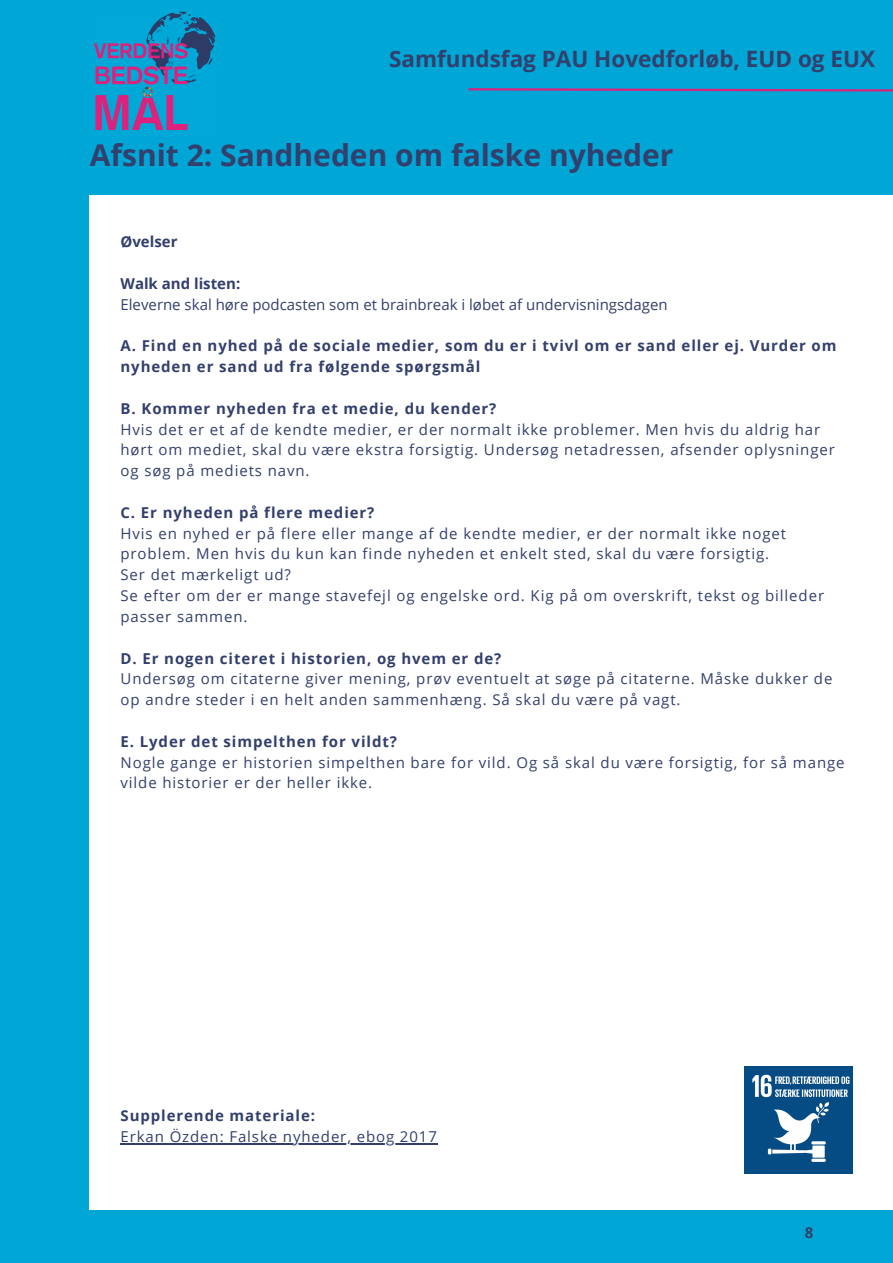
<style>
.page{position:relative;width:893px;height:1263px;background:#00a7d6}
.page>*{position:absolute;margin:0;border:0;box-sizing:border-box;transform-origin:0 0}
.t1{font:700 30px "Open Sans";color:#333f6c}
.t2{font:700 22.5px "Open Sans";color:#333f6c}
.t3{font:15px/20.9px "Open Sans";letter-spacing:.06em;color:#333f6c}
.t4{font:700 15px/20.9px "Open Sans";letter-spacing:.06em;color:#333f6c}
.t5{font:15px "Open Sans";color:#333f6c}
.t6{font:700 15px "Open Sans";color:#333f6c}
</style>
<div class="page">
<div style="left:89px;top:195px;width:804px;height:1014px;background:#fff"></div>
<img style="left:94px;top:11px;width:122px;height:119px">
<svg style="left:468px;top:88px;width:425px;height:4px"></svg>
<hr style="left:120px;top:1143px;width:318px;height:1px;background:#333f6c">
<img style="left:744px;top:1066px;width:108px;height:108px">
<p class="t2" style="left:389px;top:43px;width:487px">Samfundsfag PAU Hovedforløb, EUD og EUX</p>
<p class="t1" style="left:90px;top:134px;width:585px">Afsnit 2: Sandheden om falske nyheder</p>
<p class="t6" style="left:120px;top:231px;width:59px">Øvelser</p>
<p class="t6" style="left:120px;top:273px;width:121px">Walk and listen:</p>
<p class="t5" style="left:120px;top:294px;width:548px">Eleverne skal høre podcasten som et brainbreak i løbet af undervisningsdagen</p>
<p class="t4" style="left:120px;top:335px;width:717px">A. Find en nyhed på de sociale medier, som du er i tvivl om er sand eller ej. Vurder om nyheden er sand ud fra følgende spørgsmål</p>
<p class="t4" style="left:120px;top:397px;width:377px">B. Kommer nyheden fra et medie, du kender?</p>
<p class="t3" style="left:120px;top:418px;width:716px">Hvis det er et af de kendte medier, er der normalt ikke problemer. Men hvis du aldrig har hørt om mediet, skal du være ekstra forsigtig. Undersøg netadressen, afsender oplysninger og søg på mediets navn.</p>
<p class="t4" style="left:120px;top:502px;width:255px">C. Er nyheden på flere medier?</p>
<p class="t3" style="left:120px;top:522px;width:667px">Hvis en nyhed er på flere eller mange af de kendte medier, er der normalt ikke noget problem. Men hvis du kun kan finde nyheden et enkelt sted, skal du være forsigtig.</p>
<p class="t3" style="left:120px;top:564px;width:172px">Ser det mærkeligt ud?</p>
<p class="t3" style="left:120px;top:585px;width:705px">Se efter om der er mange stavefejl og engelske ord. Kig på om overskrift, tekst og billeder passer sammen.</p>
<p class="t4" style="left:120px;top:647px;width:382px">D. Er nogen citeret i historien, og hvem er de?</p>
<p class="t3" style="left:120px;top:668px;width:713px">Undersøg om citaterne giver mening, prøv eventuelt at søge på citaterne. Måske dukker de op andre steder i en helt anden sammenhæng. Så skal du være på vagt.</p>
<p class="t4" style="left:120px;top:730px;width:278px">E. Lyder det simpelthen for vildt?</p>
<p class="t3" style="left:120px;top:751px;width:725px">Nogle gange er historien simpelthen bare for vild. Og så skal du være forsigtig, for så mange vilde historier er der heller ikke.</p>
<p class="t4" style="left:120px;top:1105px;width:196px">Supplerende materiale:</p>
<p class="t3" style="left:120px;top:1126px;width:318px">Erkan Özden: Falske nyheder, ebog 2017</p>
<p class="t4" style="left:805px;top:1221px;width:10px">8</p>
</div>
